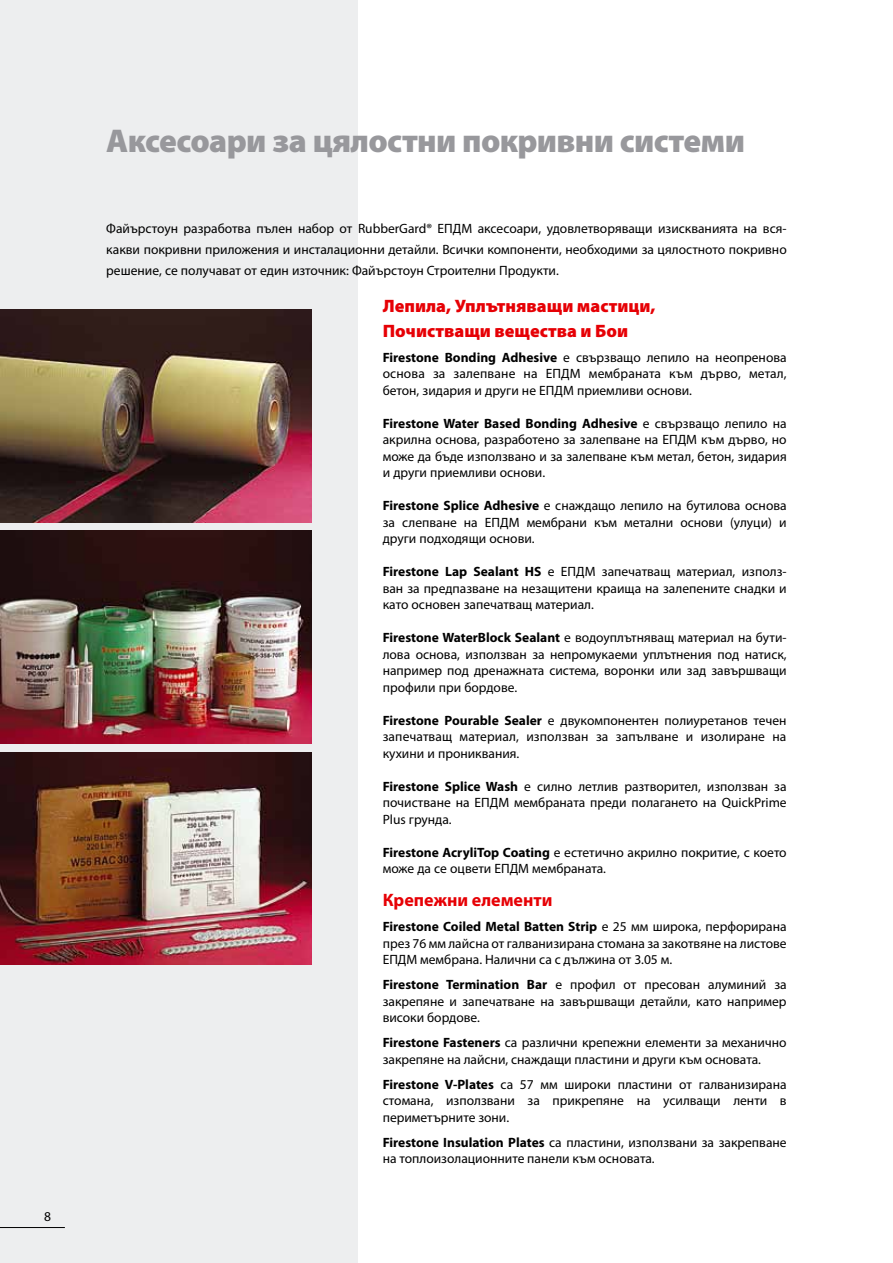
<style>
.page{position:relative;width:893px;height:1263px;background:#fff}
.page>*{position:absolute;margin:0;border:0;box-sizing:border-box;transform-origin:0 0}
.t1{font:900 33px "Myriad Pro";letter-spacing:-.02em;color:#98989c}
.t2{font:900 18px/25px "Myriad Pro";color:#e60005}
.t3{font:700 18px "Myriad Pro";color:#e60005}
.t4{font:13.5px/16.5px "Myriad Pro";color:#000;text-align:justify}
.s1{font-weight:700}
</style>
<div class="page">
<div style="left:0;top:0;width:357px;height:1263px;background:#edeeef"></div>
<img style="left:0;top:310px;width:312px;height:212px">
<img style="left:0;top:531px;width:312px;height:213px">
<img style="left:0;top:752px;width:312px;height:213px">
<hr style="left:0;top:1227px;width:65px;height:1px;background:#000">
<p class="t4" style="left:44px;top:1208px;width:8px">8</p>
<h1 class="t1" style="left:106px;top:122px;width:640px">Аксесоари за цялостни покривни системи</h1>
<p class="t4" style="left:106px;top:219px;width:682px;line-height:21px">Файърстоун разработва пълен набор от RubberGard® ЕПДМ аксесоари, удовлетворяващи изискванията на вся&shy;какви покривни приложения и инсталационни детайли. Всички компоненти, необходими за цялостното покривно решение, се получават от един източник: Файърстоун Строителни Продукти.</p>
<h2 class="t2" style="left:383px;top:293px;width:274px">Лепила, Уплътняващи мастици,<br>Почистващи вещества и Бои</h2>
<p class="t4" style="left:383px;top:349px;width:405px"><span class="s1">Firestone Bonding Adhesive</span> е свързващо лепило на неопренова основа за залепване на ЕПДМ мембраната към дърво, метал, бетон, зидария и други не ЕПДМ приемливи основи.</p>
<p class="t4" style="left:383px;top:415px;width:405px"><span class="s1">Firestone Water Based Bonding Adhesive</span> е свързващо лепило на акрилна основа, разработено за залепване на ЕПДМ към дърво, но може да бъде използвано и за залепване към метал, бетон, зидария и други приемливи основи.</p>
<p class="t4" style="left:383px;top:498px;width:405px"><span class="s1">Firestonе Splice Adhesive</span> е снаждащо лепило на бутилова основа за слепване на ЕПДМ мембрани към метални основи (улуци) и други подходящи основи.</p>
<p class="t4" style="left:383px;top:564px;width:405px"><span class="s1">Firestone Lap Sealant HS</span> е ЕПДМ запечатващ материал, използ&shy;ван за предпазване на незащитени краища на залепените снадки и като основен запечатващ материал.</p>
<p class="t4" style="left:383px;top:630px;width:405px"><span class="s1">Firestone WaterBlock Sealant</span> е водоуплътняващ материал на бути&shy;лова основа, използван за непромукаеми уплътнения под натиск, например под дренажната система, воронки или зад завършващи профили при бордове.</p>
<p class="t4" style="left:383px;top:712px;width:405px"><span class="s1">Firestone Pourable Sealer</span> е двукомпонентен полиуретанов течен запечатващ материал, използван за запълване и изолиране на кухини и прониквания.</p>
<p class="t4" style="left:383px;top:778px;width:405px"><span class="s1">Firestone Splice Wash</span> е силно летлив разтворител, използван за почистване на ЕПДМ мембраната преди полагането на QuickPrime Plus грунда.</p>
<p class="t4" style="left:383px;top:844px;width:405px"><span class="s1">Firestone AcryliTop Coating</span> е естетично акрилно покритие, с което може да се оцвети ЕПДМ мембраната.</p>
<h2 class="t3" style="left:383px;top:890px;width:171px">Крепежни елементи</h2>
<p class="t4" style="left:383px;top:919px;width:405px"><span class="s1">Firestone Coiled Metal Batten Strip</span> е 25 мм широка, перфорирана през 76 мм лайсна от галванизирана стомана за закотвяне на листове ЕПДМ мембрана. Налични са с дължина от 3.05 м.</p>
<p class="t4" style="left:383px;top:977px;width:405px"><span class="s1">Firestone Termination Bar</span> е профил от пресован алуминий за закрепяне и запечатване на завършващи детайли, като например високи бордове.</p>
<p class="t4" style="left:383px;top:1035px;width:405px"><span class="s1">Firestone Fasteners</span> са различни крепежни елементи за механично закрепяне на лайсни, снаждащи пластини и други към основата.</p>
<p class="t4" style="left:383px;top:1076px;width:405px"><span class="s1">Firestone V-Plates</span> са 57 мм широки пластини от галванизирана стомана, използвани за прикрепяне на усилващи ленти в периметърните зони.</p>
<p class="t4" style="left:383px;top:1134px;width:405px"><span class="s1">Firestone Insulation Plates</span> са пластини, използвани за закрепване на топлоизолационните панели към основaта.</p>
</div>
